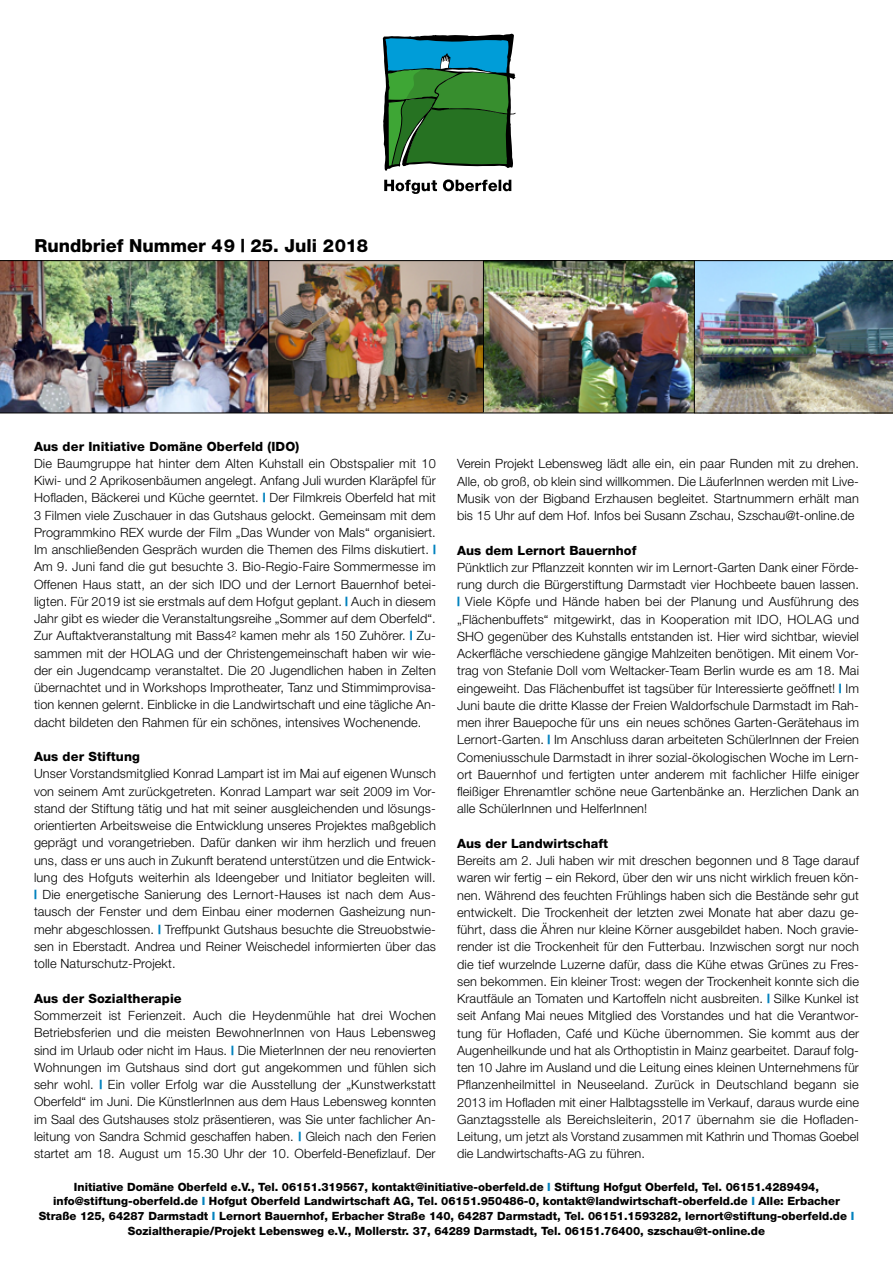
<style>
.page{position:relative;width:893px;height:1263px;background:#fff}
.page>*{position:absolute;margin:0;border:0;box-sizing:border-box;transform-origin:0 0}
.t1{font:800 18px "Helvetica Neue";color:#000}
.t2{font:300 12.75px/17.2px "Helvetica Neue";letter-spacing:.01em;color:#000;text-align:justify}
.t3{font:800 12.75px "Helvetica Neue";letter-spacing:.01em;color:#000}
.t4{font:800 11.4px/14.7px "Helvetica Neue";color:#000;text-align:center}
.s1{font-weight:800;color:#0081bd}
.s2{color:#0081bd}
</style>
<div class="page">
<svg style="left:383px;top:34px;width:133px;height:137px"></svg>
<svg style="left:384px;top:179px;width:127px;height:15px"></svg>
<img style="left:0;top:260px;width:893px;height:153px">
<p class="t1" style="left:34px;top:235px;width:335px">Rundbrief Nummer 49 | 25. Juli 2018</p>
<p class="t3" style="left:34px;top:438px;width:267px">Aus der Initiative Domäne Oberfeld (IDO)</p>
<p class="t2" style="left:34px;top:454px;width:404px">Die Baumgruppe hat hinter dem Alten Kuhstall ein Obstspalier mit 10<br>Kiwi- und 2 Aprikosenbäumen angelegt. Anfang Juli wurden Klaräpfel für Hofladen, Bäckerei und Küche geerntet. <span class="s1">|</span> Der Filmkreis Oberfeld hat mit 3 Filmen viele Zuschauer in das Gutshaus gelockt. Gemeinsam mit dem Programmkino REX wurde der Film „Das Wunder von Mals“ organisiert.<br>Im anschließenden Gespräch wurden die Themen des Films diskutiert. <span class="s1">| </span>Am 9. Juni fand die gut besuchte 3. Bio-Regio-Faire Sommermesse im Offenen Haus statt, an der sich IDO und der Lernort Bauernhof betei&shy;ligten. Für 2019 ist sie erstmals auf dem Hofgut geplant. <span class="s1">|</span> Auch in diesem Jahr gibt es wieder die Veranstaltungsreihe „Sommer auf dem Oberfeld“.<br>Zur Auftaktveranstaltung mit Bass4² kamen mehr als 150 Zuhörer. <span class="s1">|</span> Zu&shy;sammen mit der HOLAG und der Christengemeinschaft haben wir wie&shy;der ein Jugendcamp veranstaltet. Die 20 Jugendlichen haben in Zelten übernachtet und in Workshops Improtheater, Tanz und Stimmimprovisa&shy;tion kennen gelernt. Einblicke in die Landwirtschaft und eine tägliche An&shy;dacht bildeten den Rahmen für ein schönes, intensives Wochenende.</p>
<p class="t3" style="left:34px;top:749px;width:108px">Aus der Stiftung</p>
<p class="t2" style="left:34px;top:765px;width:403px">Unser Vorstandsmitglied Konrad Lampart ist im Mai auf eigenen Wunsch von seinem Amt zurückgetreten. Konrad Lampart war seit 2009 im Vor&shy;stand der Stiftung tätig und hat mit seiner ausgleichenden und lösungs&shy;orientierten Arbeitsweise die Entwicklung unseres Projektes maßgeblich geprägt und vorangetrieben. Dafür danken wir ihm herzlich und freuen uns, dass er uns auch in Zukunft beratend unterstützen und die Entwick&shy;lung des Hofguts weiterhin als Ideengeber und Initiator begleiten will. <span class="s1">|</span> Die energetische Sanierung des Lernort-Hauses ist nach dem Aus&shy;tausch der Fenster und dem Einbau einer modernen Gasheizung nun&shy;mehr abgeschlossen. <span class="s1">|</span> Treffpunkt Gutshaus besuchte die Streuobstwie&shy;sen in Eberstadt. Andrea und Reiner Weischedel informierten über das tolle Naturschutz-Projekt.</p>
<p class="t3" style="left:34px;top:990px;width:149px">Aus der Sozialtherapie</p>
<p class="t2" style="left:34px;top:1006px;width:404px">Sommerzeit ist Ferienzeit. Auch die Heydenmühle hat drei Wochen Betriebsferien und die meisten BewohnerInnen von Haus Lebensweg sind im Urlaub oder nicht im Haus. <span class="s1">|</span> Die MieterInnen der neu renovierten Wohnungen im Gutshaus sind dort gut angekommen und fühlen sich sehr wohl. <span class="s1">|</span> Ein voller Erfolg war die Ausstellung der „Kunstwerkstatt Oberfeld“ im Juni. Die KünstlerInnen aus dem Haus Lebensweg konnten im Saal des Gutshauses stolz präsentieren, was Sie unter fachlicher An&shy;leitung von Sandra Schmid geschaffen haben. <span class="s1">|</span> Gleich nach den Ferien startet am 18. August um 15.30 Uhr der 10. Oberfeld-Benefizlauf. Der</p>
<p class="t2" style="left:457px;top:455px;width:403px">Verein Projekt Lebensweg lädt alle ein, ein paar Runden mit zu drehen.<br>Alle, ob groß, ob klein sind willkommen. Die LäuferInnen werden mit Live-Musik von der Bigband Erzhausen begleitet. Startnummern erhält man bis 15 Uhr auf dem Hof. Infos bei Susann Zschau, Szschau@t-online.de</p>
<p class="t3" style="left:457px;top:542px;width:181px">Aus dem Lernort Bauernhof</p>
<p class="t2" style="left:457px;top:558px;width:403px">Pünktlich zur Pflanzzeit konnten wir im Lernort-Garten Dank einer Förde&shy;rung durch die Bürgerstiftung Darmstadt vier Hochbeete bauen lassen. <span class="s1">|</span> Viele Köpfe und Hände haben bei der Planung und Ausführung des „Flächenbuffets“ mitgewirkt, das in Kooperation mit IDO, HOLAG und SHO gegenüber des Kuhstalls entstanden ist. Hier wird sichtbar, wieviel Ackerfläche verschiedene gängige Mahlzeiten benötigen. Mit einem Vor&shy;trag von Stefanie Doll vom Weltacker-Team Berlin wurde es am 18. Mai eingeweiht. Das Flächenbuffet ist tagsüber für Interessierte geöffnet! <span class="s1">|</span> Im Juni baute die dritte Klasse der Freien Waldorfschule Darmstadt im Rah&shy;men ihrer Bauepoche für uns ein neues schönes Garten-Gerätehaus im Lernort-Garten. <span class="s1">|</span> Im Anschluss daran arbeiteten SchülerInnen der Freien Comeniusschule Darmstadt in ihrer sozial-ökologischen Woche im Lern&shy;ort Bauernhof und fertigten unter anderem mit fachlicher Hilfe einiger fleißiger Ehrenamtler schöne neue Gartenbänke an. Herzlichen Dank an alle SchülerInnen und HelferInnen!</p>
<p class="t3" style="left:457px;top:836px;width:153px">Aus der Landwirtschaft</p>
<p class="t2" style="left:457px;top:852px;width:404px;text-align:left">Bereits am 2. Juli haben wir mit dreschen begonnen und 8 Tage darauf waren wir fertig – ein Rekord, über den wir uns nicht wirklich freuen kön&shy;nen. Während des feuchten Frühlings haben sich die Bestände sehr gut entwickelt. Die Trockenheit der letzten zwei Monate hat aber dazu ge&shy;führt, dass die Ähren nur kleine Körner ausgebildet haben. Noch gravie&shy;render ist die Trockenheit für den Futterbau. Inzwischen sorgt nur noch die tief wurzelnde Luzerne dafür, dass die Kühe etwas Grünes zu Fres&shy;sen bekommen. Ein kleiner Trost: wegen der Trockenheit konnte sich die Krautfäule an Tomaten und Kartoffeln nicht ausbreiten. <span class="s1">|</span> Silke Kunkel ist seit Anfang Mai neues Mitglied des Vorstandes und hat die Verantwor&shy;tung für Hofladen, Café und Küche übernommen. Sie kommt aus der Augenheilkunde und hat als Orthoptistin in Mainz gearbeitet. Darauf folg&shy;ten 10 Jahre im Ausland und die Leitung eines kleinen Unternehmens für Pflanzenheilmittel in Neuseeland. Zurück in Deutschland begann sie 2013 im Hofladen mit einer Halbtagsstelle im Verkauf, daraus wurde eine Ganztagsstelle als Bereichsleiterin, 2017 übernahm sie die Hofladen-Leitung, um jetzt als Vorstand zusammen mit Kathrin und Thomas Goebel die Landwirtschafts-AG zu führen.</p>
<p class="t4" style="left:39px;top:1179px;width:817px">Initiative Domäne Oberfeld e.V., Tel. 06151.319567, kontakt@initiative-oberfeld.de <span class="s2">I</span> Stiftung Hofgut Oberfeld, Tel. 06151.4289494, info@stiftung-oberfeld.de <span class="s2">I</span> Hofgut Oberfeld Landwirtschaft AG, Tel. 06151.950486-0, kontakt@landwirtschaft-oberfeld.de <span class="s2">I</span> Alle: Erbacher Straße 125, 64287 Darmstadt <span class="s2">I</span> Lernort Bauernhof, Erbacher Straße 140, 64287 Darmstadt, Tel. 06151.1593282, lernort@stiftung-oberfeld.de <span class="s2">I </span>Sozialtherapie/Projekt Lebensweg e.V., Mollerstr. 37, 64289 Darmstadt, Tel. 06151.76400, szschau@t-online.de</p>
</div>
